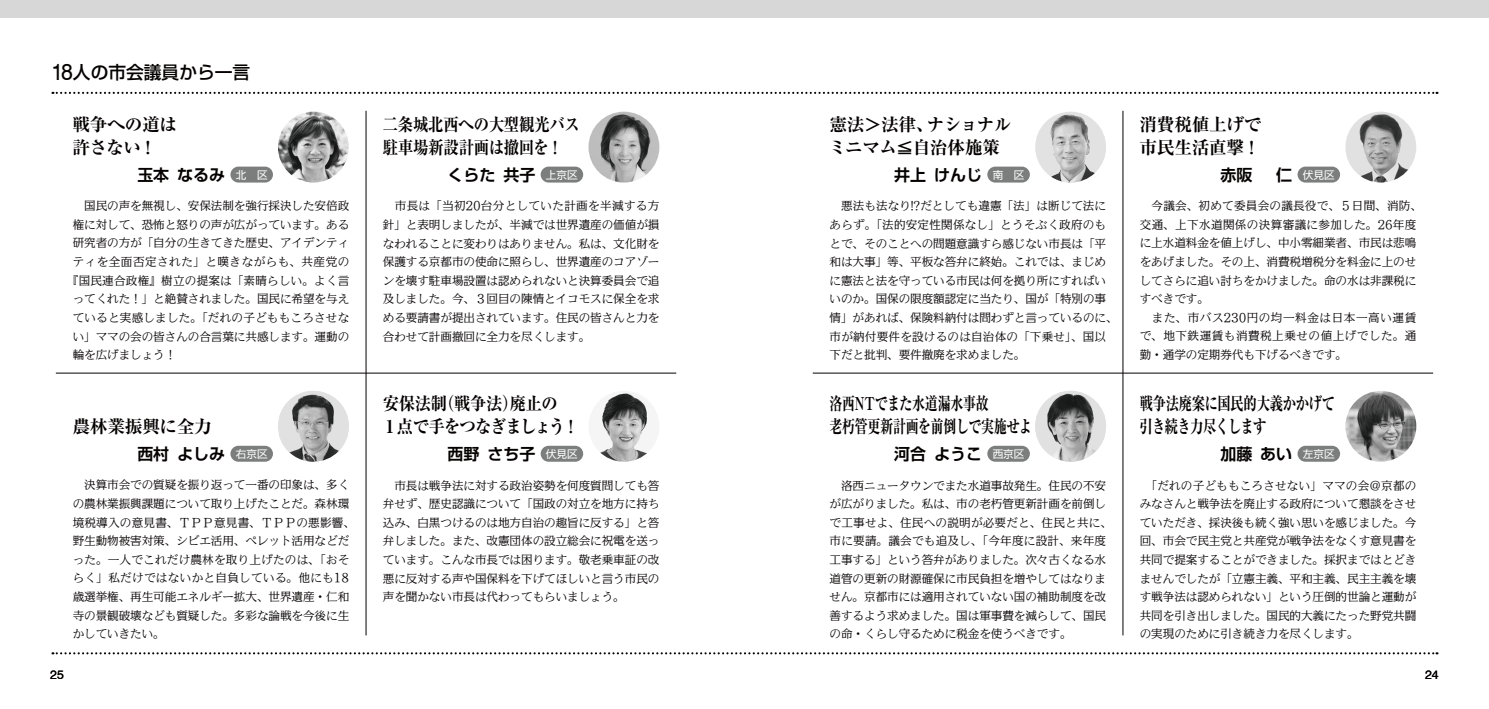
<style>
.page{position:relative;width:1489px;height:709px;background:#fff}
.page>*{position:absolute;margin:0;border:0;box-sizing:border-box;transform-origin:0 0}
.t1{font:23.38px "Swiss 721 BT";color:#050101;scale:.92 1}
.t2{font:700 expanded 17.75px/23px "Ryumin Pro";letter-spacing:-.02em;color:#050101}
.t3{font:700 expanded 17.75px/23px "Ryumin Pro";letter-spacing:-.02em;color:#050101;scale:.73 1}
.t4{font:700 expanded 17.75px/23px "Ryumin Pro";letter-spacing:-.02em;color:#050101;scale:.87 1}
.t5{font:700 expanded 17.75px/23px "Ryumin Pro";letter-spacing:-.02em;color:#050101;scale:.75 1}
.t6{font:700 expanded 17.75px "Ryumin Pro";letter-spacing:-.02em;color:#050101;scale:.92 1}
.t7{font:700 expanded 17.75px "Ryumin Pro";letter-spacing:-.06em;color:#050101;scale:.92 1}
.t8{font:500 17.75px "Shin Go Pro";color:#050101}
.t9{font:700 16px "Shin Go Pro De";color:#050101}
.t10{font:12.38px "Swiss 721 BT";color:#050101}
.t11{font:100 11.5px/18.6px "Iwa UD Min Pro";color:#050101}
.t12{font:100 11.5px "Iwa UD Min Pro";letter-spacing:.025em;color:#050101}
.t13{font:100 11.5px "Iwa UD Min Pro";letter-spacing:.05em;color:#050101}
.t14{font:10.62px "Shin Go Pro";color:#fff}
</style>
<div class="page">
<div style="left:0;top:0;width:1488px;height:18px;background:#d7d7d8"></div>
<svg style="left:52px;top:92px;width:1385px;height:2px"></svg>
<hr style="left:1122px;top:111px;width:1px;height:524px;background:#050101">
<hr style="left:812px;top:373px;width:620px;height:1px;background:#050101">
<hr style="left:366px;top:111px;width:1px;height:524px;background:#050101">
<hr style="left:56px;top:373px;width:620px;height:1px;background:#050101">
<div style="left:230px;top:167px;width:43px;height:15px;background:#7c7d7d;border-radius:8px"></div>
<div style="left:1297px;top:167px;width:42px;height:15px;background:#7c7d7d;border-radius:8px"></div>
<div style="left:1297px;top:446px;width:42px;height:16px;background:#7c7d7d;border-radius:8px"></div>
<div style="left:987px;top:167px;width:42px;height:15px;background:#7c7d7d;border-radius:8px"></div>
<div style="left:987px;top:446px;width:42px;height:16px;background:#7c7d7d;border-radius:8px"></div>
<div style="left:540px;top:167px;width:43px;height:15px;background:#7c7d7d;border-radius:8px"></div>
<div style="left:540px;top:446px;width:43px;height:16px;background:#7c7d7d;border-radius:8px"></div>
<svg style="left:52px;top:652px;width:1385px;height:2px"></svg>
<div style="left:230px;top:446px;width:43px;height:16px;background:#7c7d7d;border-radius:8px"></div>
<div style="left:1035px;top:112px;width:71px;height:70px;background:#e2e2e2;border-radius:50%"></div>
<img style="left:1050px;top:114px;width:44px;height:68px">
<img style="left:1345px;top:391px;width:71px;height:71px;border-radius:35px">
<img style="left:1035px;top:391px;width:71px;height:71px;border-radius:35px">
<img style="left:278px;top:112px;width:71px;height:70px;border-radius:35px">
<img style="left:588px;top:391px;width:71px;height:71px;border-radius:35px">
<svg style="left:278px;top:391px;width:71px;height:71px;background:#a4a4a4"></svg>
<img style="left:279px;top:391px;width:32px;height:70px">
<img style="left:588px;top:112px;width:71px;height:70px;border-radius:35px">
<img style="left:1345px;top:112px;width:71px;height:70px;border-radius:35px">
<h2 class="t8" style="left:73px;top:57px;width:179px">人の市会議員から一言</h2>
<h1 class="t1" style="left:51px;top:57px;width:25px">18</h1>
<h2 class="t2" style="left:72px;top:111px;width:106px">戦争への道は許さない!</h2>
<h2 class="t2" style="left:828px;top:111px;width:172px">憲法＞法律、<br>ミニマム≦自治体施策</h2>
<h2 class="t4" style="left:383px;top:111px;width:228px">二条城北西への大型観光バス駐車場新設計画は撤回を!</h2>
<h2 class="t2" style="left:1139px;top:111px;width:123px">消費税値上げで市民生活直撃!</h2>
<h2 class="t2" style="left:926px;top:111px;width:86px">ナショナル</h2>
<h3 class="t9" style="left:137px;top:161px;width:33px">玉本</h3>
<h3 class="t9" style="left:177px;top:161px;width:49px">なるみ</h3>
<p class="t14" style="left:236px;top:166px;width:33px">北　区</p>
<h3 class="t9" style="left:447px;top:161px;width:49px">くらた</h3>
<h3 class="t9" style="left:503px;top:161px;width:33px">共子</h3>
<p class="t14" style="left:546px;top:166px;width:33px">上京区</p>
<h3 class="t9" style="left:894px;top:161px;width:33px">井上</h3>
<h3 class="t9" style="left:934px;top:161px;width:49px">けんじ</h3>
<p class="t14" style="left:992px;top:166px;width:33px">南　区</p>
<h3 class="t9" style="left:1220px;top:161px;width:49px">赤阪　</h3>
<h3 class="t9" style="left:1276px;top:161px;width:17px">仁</h3>
<p class="t14" style="left:1302px;top:166px;width:33px">伏見区</p>
<p class="t11" style="left:73px;top:197px;width:278px">　国民の声を無視し、安保法制を強行採決した安倍政</p>
<p class="t11" style="left:73px;top:215px;width:278px">権に対して、恐怖と怒りの声が広がっています。ある</p>
<p class="t11" style="left:73px;top:234px;width:278px">研究者の方が「自分の生きてきた歴史、アイデンティ</p>
<p class="t13" style="left:73px;top:253px;width:278px">ティを全面否定された」と嘆きながらも、共産党の</p>
<p class="t12" style="left:67px;top:272px;width:284px">『国民連合政権』樹立の提案は「素晴らしい。よく言</p>
<p class="t11" style="left:73px;top:290px;width:278px">ってくれた！」と絶賛されました。国民に希望を与え</p>
<p class="t12" style="left:73px;top:309px;width:278px">ていると実感しました。「だれの子どももころさせな</p>
<p class="t11" style="left:73px;top:327px;width:278px">い」ママの会の皆さんの合言葉に共感します。運動の</p>
<p class="t11" style="left:73px;top:345px;width:105px">輪を広げましょう!</p>
<p class="t11" style="left:383px;top:197px;width:278px;text-align:justify">　市長は「当初20台分としていた計画を半減する方針」と表明しましたが、半減では世界遺産の価値が損なわれることに変わりはありません。私は、文化財を保護する京都市の使命に照らし、世界遺産のコアゾーンを壊す駐車場設置は認められないと決算委員会で追及しました。今、３回目の陳情とイコモスに保全を求める要請書が提出されています。住民の皆さんと力を合わせて計画撤回に全力を尽くします。</p>
<p class="t11" style="left:829px;top:197px;width:289px">　悪法も法なり!?だとしても違憲「法」は断じて法にあらず。「法的安定性関係なし」とうそぶく政府のもとで、そのことへの問題意識すら感じない市長は「平和は大事」等、平板な答弁に終始。これでは、まじめに憲法と法を守っている市民は何を拠り所にすればいいのか。国保の限度額認定に当たり、国が「特別の事情」があれば、保険料納付は問わずと言っているのに、市が納付要件を設けるのは自治体の「下乗せ」、国以下だと批判、要件撤廃を求めました。</p>
<p class="t11" style="left:1139px;top:197px;width:284px">　今議会、初めて委員会の議長役で、５日間、消防、交通、上下水道関係の決算審議に参加した。26年度に上水道料金を値上げし、中小零細業者、市民は悲鳴をあげました。その上、消費税増税分を料金に上のせしてさらに追い討ちをかけました。命の水は非課税にすべきです。<br>　また、市バス230円の均一料金は日本一高い運賃で、地下鉄運賃も消費税上乗せの値上げでした。通勤・通学の定期券代も下げるべきです。</p>
<h2 class="t2" style="left:72px;top:413px;width:141px">農林業振興に全力</h2>
<h2 class="t6" style="left:438px;top:389px;width:132px">（戦争法廃止の</h2>
<h2 class="t6" style="left:502px;top:389px;width:19px">）</h2>
<h2 class="t6" style="left:383px;top:389px;width:72px">安保法制</h2>
<h2 class="t7" style="left:382px;top:412px;width:201px">１点で手をつなぎましょう</h2>
<h2 class="t6" style="left:562px;top:412px;width:19px">!</h2>
<h2 class="t3" style="left:829px;top:390px;width:279px">洛西NTでまた水道漏水事故<br>老朽管更新計画を前倒しで実施せよ</h2>
<h2 class="t5" style="left:1139px;top:390px;width:262px">戦争法廃案に国民的大義かかげて引き続き力尽くします</h2>
<h3 class="t9" style="left:137px;top:440px;width:33px">西村</h3>
<h3 class="t9" style="left:177px;top:440px;width:49px">よしみ</h3>
<p class="t14" style="left:236px;top:445px;width:33px">右京区</p>
<h3 class="t9" style="left:447px;top:440px;width:33px">西野</h3>
<h3 class="t9" style="left:487px;top:440px;width:49px">さち子</h3>
<p class="t14" style="left:546px;top:445px;width:33px">伏見区</p>
<h3 class="t9" style="left:894px;top:440px;width:33px">河合</h3>
<h3 class="t9" style="left:934px;top:440px;width:49px">ようこ</h3>
<p class="t14" style="left:992px;top:445px;width:33px">西京区</p>
<h3 class="t9" style="left:1220px;top:440px;width:33px">加藤</h3>
<h3 class="t9" style="left:1260px;top:440px;width:33px">あい</h3>
<p class="t14" style="left:1302px;top:445px;width:33px">左京区</p>
<p class="t11" style="left:73px;top:476px;width:284px">　決算市会での質疑を振り返って一番の印象は、多くの農林業振興課題について取り上げたことだ。森林環境税導入の意見書、ＴＰＰ意見書、ＴＰＰの悪影響、野生動物被害対策、シビエ活用、ペレット活用などだった。一人でこれだけ農林を取り上げたのは、「おそらく」私だけではないかと自負している。他にも18歳選挙権、再生可能エネルギー拡大、世界遺産・仁和寺の景観破壊なども質疑した。多彩な論戦を今後に生かしていきたい。</p>
<p class="t11" style="left:383px;top:476px;width:278px;text-align:justify">　市長は戦争法に対する政治姿勢を何度質問しても答弁せず、歴史認識について「国政の対立を地方に持ち込み、白黒つけるのは地方自治の趣旨に反する」と答弁しました。また、改憲団体の設立総会に祝電を送っています。こんな市長では困ります。敬老乗車証の改悪に反対する声や国保料を下げてほしいと言う市民の声を聞かない市長は代わってもらいましょう。</p>
<p class="t11" style="left:829px;top:476px;width:284px">　洛西ニュータウンでまた水道事故発生。住民の不安が広がりました。私は、市の老朽管更新計画を前倒しで工事せよ、住民への説明が必要だと、住民と共に、市に要請。議会でも追及し、「今年度に設計、来年度工事する」という答弁がありました。次々古くなる水道管の更新の財源確保に市民負担を増やしてはなりません。京都市には適用されていない国の補助制度を改善するよう求めました。国は軍事費を減らして、国民の命・くらし守るために税金を使うべきです。</p>
<p class="t11" style="left:1139px;top:476px;width:278px;text-align:justify">　「だれの子どももころさせない」ママの会＠京都のみなさんと戦争法を廃止する政府について懇談をさせていただき、採決後も続く強い思いを感じました。今回、市会で民主党と共産党が戦争法をなくす意見書を共同で提案することができました。採択まではとどきませんでしたが「立憲主義、平和主義、民主主義を壊す戦争法は認められない」という圧倒的世論と運動が共同を引き出しました。国民的大義にたった野党共闘の実現のために引き続き力を尽くします。</p>
<p class="t10" style="left:50px;top:667px;width:15px">25</p>
<p class="t10" style="left:1424px;top:667px;width:15px">24</p>
</div>
